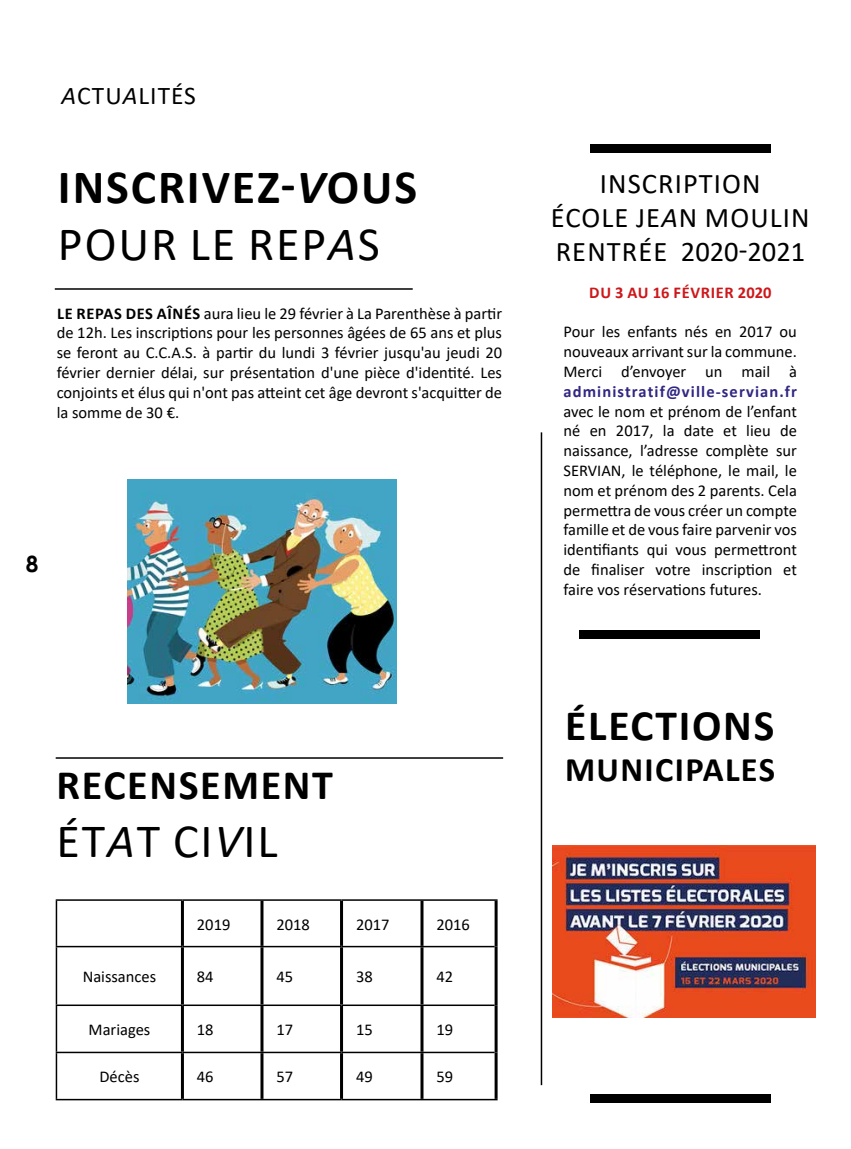
<style>
.page{position:relative;width:851px;height:1149px;background:#fff}
.page>*{position:absolute;margin:0;border:0;box-sizing:border-box;transform-origin:0 0}
.t1{font:700 48px/57.6px "Calibri";letter-spacing:.04em;color:#000}
.t2{font:48px "Calibri";color:#000}
.t3{font:700 43.5px "Calibri";letter-spacing:.04em;color:#000}
.t4{font:700 42px "Calibri";letter-spacing:.04em;color:#000}
.t5{font:700 34.5px "Calibri";letter-spacing:.04em;color:#000}
.t6{font:28.5px/34.2px "Calibri";letter-spacing:.04em;color:#000;text-align:center}
.t7{font:25.5px "Calibri";letter-spacing:.04em;color:#000}
.t8{font:700 22.5px "Century Gothic";color:#000}
.t9{font:16.5px/19.8px "Calibri";color:#000;text-align:justify}
.t10{font:700 16.5px "Calibri";letter-spacing:.065em;color:#312783}
.t11{font:700 16.5px "Calibri";letter-spacing:.04em;color:#cd171a}
.s1{font-style:italic}
.s2{font-weight:400}
.s3{font-weight:400;font-style:italic}
.s4{font-weight:700}
</style>
<div class="page">
<div style="left:590px;top:1094px;width:180px;height:8px;background:#000"></div>
<hr style="left:55px;top:288px;width:357px;height:1px;background:#000">
<img style="left:128px;top:480px;width:268px;height:223px">
<hr style="left:181px;top:900px;width:3px;height:45px;background:#000">
<hr style="left:260px;top:900px;width:3px;height:45px;background:#000">
<hr style="left:340px;top:900px;width:3px;height:45px;background:#000">
<hr style="left:420px;top:900px;width:3px;height:45px;background:#000">
<hr style="left:494px;top:900px;width:3px;height:46px;background:#000">
<hr style="left:181px;top:947px;width:3px;height:57px;background:#000">
<hr style="left:260px;top:947px;width:3px;height:57px;background:#000">
<hr style="left:340px;top:947px;width:3px;height:57px;background:#000">
<hr style="left:420px;top:947px;width:3px;height:57px;background:#000">
<hr style="left:494px;top:946px;width:3px;height:58px;background:#000">
<hr style="left:181px;top:1005px;width:3px;height:46px;background:#000">
<hr style="left:260px;top:1005px;width:3px;height:46px;background:#000">
<hr style="left:340px;top:1005px;width:3px;height:46px;background:#000">
<hr style="left:420px;top:1005px;width:3px;height:46px;background:#000">
<hr style="left:494px;top:1004px;width:3px;height:48px;background:#000">
<hr style="left:181px;top:1052px;width:3px;height:46px;background:#000">
<hr style="left:260px;top:1052px;width:3px;height:46px;background:#000">
<hr style="left:340px;top:1052px;width:3px;height:46px;background:#000">
<hr style="left:420px;top:1052px;width:3px;height:46px;background:#000">
<hr style="left:494px;top:1052px;width:3px;height:46px;background:#000">
<hr style="left:56px;top:899px;width:126px;height:1px;background:#000">
<hr style="left:56px;top:900px;width:1px;height:45px;background:#000">
<hr style="left:182px;top:899px;width:80px;height:1px;background:#000">
<hr style="left:262px;top:899px;width:79px;height:1px;background:#000">
<hr style="left:341px;top:899px;width:81px;height:1px;background:#000">
<hr style="left:422px;top:899px;width:75px;height:1px;background:#000">
<hr style="left:56px;top:945px;width:126px;height:2px;background:#000">
<hr style="left:56px;top:947px;width:1px;height:57px;background:#000">
<hr style="left:182px;top:945px;width:80px;height:2px;background:#000">
<hr style="left:262px;top:945px;width:79px;height:2px;background:#000">
<hr style="left:341px;top:945px;width:81px;height:2px;background:#000">
<hr style="left:422px;top:945px;width:72px;height:2px;background:#000">
<hr style="left:56px;top:1004px;width:126px;height:1px;background:#000">
<hr style="left:56px;top:1005px;width:1px;height:46px;background:#000">
<hr style="left:182px;top:1004px;width:80px;height:1px;background:#000">
<hr style="left:262px;top:1004px;width:79px;height:1px;background:#000">
<hr style="left:341px;top:1004px;width:81px;height:1px;background:#000">
<hr style="left:422px;top:1004px;width:72px;height:1px;background:#000">
<hr style="left:56px;top:1051px;width:126px;height:1px;background:#000">
<hr style="left:56px;top:1052px;width:1px;height:46px;background:#000">
<hr style="left:182px;top:1051px;width:80px;height:1px;background:#000">
<hr style="left:262px;top:1051px;width:79px;height:1px;background:#000">
<hr style="left:341px;top:1051px;width:81px;height:1px;background:#000">
<hr style="left:422px;top:1051px;width:72px;height:1px;background:#000">
<hr style="left:56px;top:1098px;width:126px;height:1px;background:#000">
<hr style="left:182px;top:1098px;width:80px;height:1px;background:#000">
<hr style="left:262px;top:1098px;width:79px;height:1px;background:#000">
<hr style="left:341px;top:1098px;width:81px;height:1px;background:#000">
<hr style="left:422px;top:1098px;width:75px;height:1px;background:#000">
<hr style="left:540px;top:432px;width:2px;height:652px;background:#000">
<div style="left:590px;top:144px;width:180px;height:8px;background:#000"></div>
<div style="left:579px;top:630px;width:181px;height:8px;background:#000"></div>
<hr style="left:56px;top:757px;width:447px;height:1px;background:#000">
<img style="left:552px;top:845px;width:263px;height:172px">
<h3 class="t7" style="left:61px;top:78px;width:136px"><span class="s1">A</span>CTU<span class="s1">A</span>LITÉS</h3>
<h1 class="t1" style="left:58px;top:157px;width:360px">INSCRIVEZ-<span class="s1">V</span>OUS<br><span class="s2">POUR LE REP</span><span class="s3">A</span><span class="s2">S</span></h1>
<p class="t9" style="left:57px;top:303px;width:447px"><span class="s4">LE REPAS DES AÎNÉS</span> aura lieu le 29 février à La Parenthèse à partir de 12h. Les inscriptions pour les personnes âgées de 65 ans et plus se feront au C.C.A.S. à partir du lundi 3 février jusqu'au jeudi 20 février dernier délai, sur présentation d'une pièce d'identité. Les conjoints et élus qui n'ont pas atteint cet âge devront s'acquitter de la somme de 30 €.</p>
<h3 class="t8" style="left:26px;top:546px;width:14px">8</h3>
<h3 class="t4" style="left:56px;top:755px;width:278px">RECENSEMENT</h3>
<h1 class="t2" style="left:57px;top:807px;width:222px">ÉT<span class="s1">A</span>T CI<span class="s1">V</span>IL</h1>
<p class="t9" style="left:197px;top:913px;width:35px">2019</p>
<p class="t9" style="left:276px;top:913px;width:35px">2018</p>
<p class="t9" style="left:356px;top:913px;width:35px">2017</p>
<p class="t9" style="left:436px;top:913px;width:35px">2016</p>
<p class="t9" style="left:83px;top:966px;width:75px">Naissances</p>
<p class="t9" style="left:197px;top:966px;width:18px">84</p>
<p class="t9" style="left:276px;top:966px;width:18px">45</p>
<p class="t9" style="left:356px;top:966px;width:18px">38</p>
<p class="t9" style="left:436px;top:966px;width:18px">42</p>
<p class="t9" style="left:88px;top:1018px;width:63px">Mariages</p>
<p class="t9" style="left:197px;top:1018px;width:18px">18</p>
<p class="t9" style="left:276px;top:1018px;width:18px">17</p>
<p class="t9" style="left:356px;top:1018px;width:18px">15</p>
<p class="t9" style="left:436px;top:1018px;width:18px">19</p>
<p class="t9" style="left:99px;top:1066px;width:42px">Décès</p>
<p class="t9" style="left:197px;top:1066px;width:18px">46</p>
<p class="t9" style="left:276px;top:1066px;width:18px">57</p>
<p class="t9" style="left:356px;top:1066px;width:18px">49</p>
<p class="t9" style="left:436px;top:1066px;width:18px">59</p>
<h3 class="t6" style="left:550px;top:165px;width:260px">INSCRIPTION<br>ÉCOLE JE<span class="s1">A</span>N MOULIN<br>RENTRÉE 2020-2021</h3>
<p class="t11" style="left:589px;top:280px;width:184px">DU 3 AU 16 FÉVRIER 2020</p>
<p class="t9" style="left:563px;top:321px;width:235px">Pour les enfants nés en 2017 ou nouveaux arrivant sur la commune.<br>Merci d’envoyer un mail à</p>
<p class="t10" style="left:563px;top:379px;width:235px">administratif@ville-servian.fr</p>
<p class="t9" style="left:563px;top:400px;width:235px">avec le nom et prénom de l’enfant né en 2017, la date et lieu de naissance, l’adresse complète sur SERVIAN, le téléphone, le mail, le nom et prénom des 2 parents. Cela permettra de vous créer un compte famille et de vous faire parvenir vos identifiants qui vous permettront de finaliser votre inscription et faire vos réservations futures.</p>
<h2 class="t3" style="left:565px;top:694px;width:210px">ÉLECTIONS</h2>
<h3 class="t5" style="left:565px;top:745px;width:211px">MUNICIPALES</h3>
</div>
